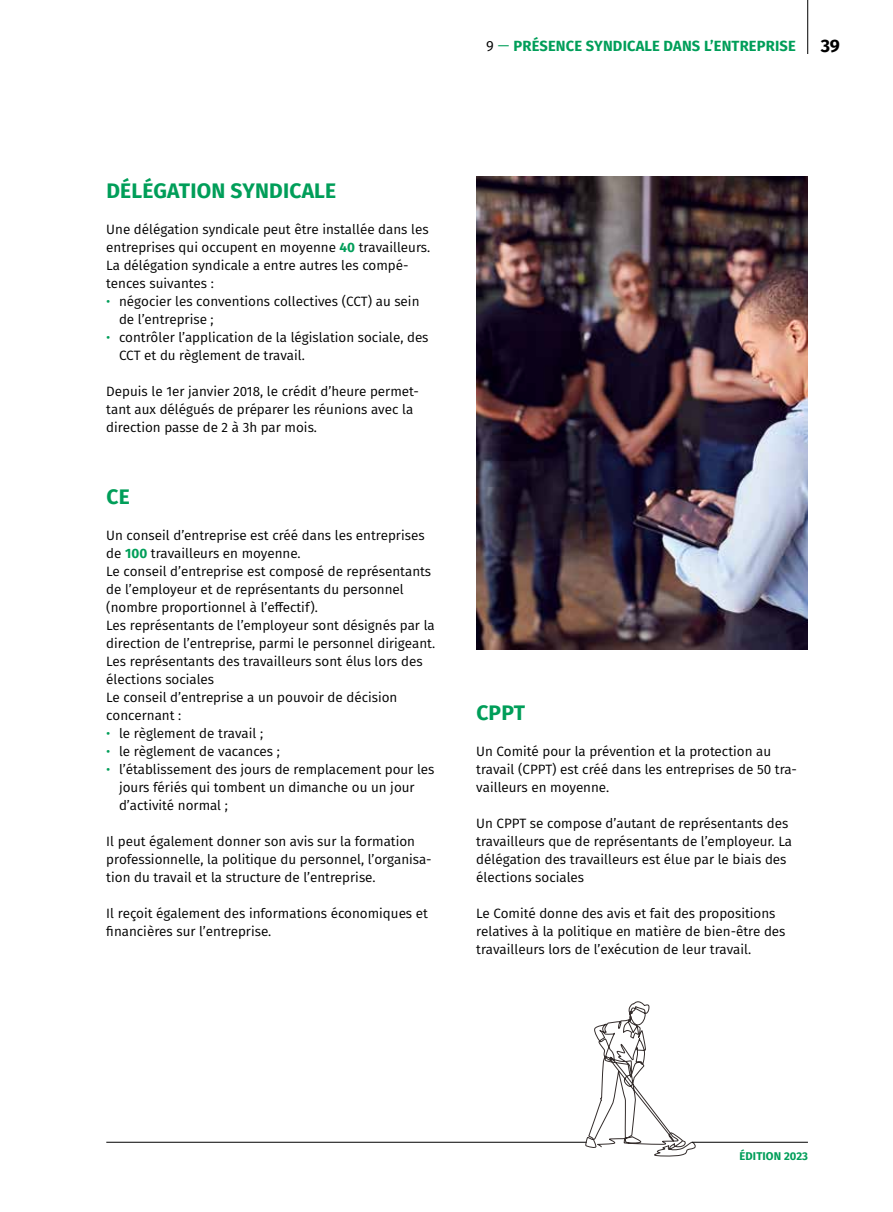
<style>
.page{position:relative;width:893px;height:1212px;background:#fff}
.page>*{position:absolute;margin:0;border:0;box-sizing:border-box;transform-origin:0 0}
.t1{font:700 21px "Fira Sans";letter-spacing:.01em;color:#009e59}
.t2{font:700 18px "Fira Sans";color:#000}
.t3{font:700 14.7px "Fira Sans";letter-spacing:.01em;color:#009e59}
.t4{font:13.5px/18px "Fira Sans";color:#000}
.t5{font:700 11.25px "Fira Sans";letter-spacing:.01em;color:#009e59}
.s1{font-weight:400;color:#000}
.s2{font-weight:400}
.s3{font-weight:700;color:#009e59}
.s4{color:#009e59}
</style>
<div class="page">
<hr style="left:807px;top:0;width:1px;height:54px;background:#000">
<img style="left:477px;top:176px;width:330px;height:474px">
<hr style="left:106px;top:1142px;width:481px;height:1px;background:#000">
<svg style="left:585px;top:1001px;width:112px;height:156px"></svg>
<hr style="left:692px;top:1142px;width:116px;height:1px;background:#000">
<p class="t3" style="left:486px;top:33px;width:311px"><span class="s1">9</span> <span class="s2">—</span> PRÉSENCE SYNDICALE DANS L’ENTREPRISE</p>
<h2 class="t2" style="left:821px;top:30px;width:21px">39</h2>
<h1 class="t1" style="left:106px;top:173px;width:231px">DÉLÉGATION SYNDICALE</h1>
<p class="t4" style="left:106px;top:220px;width:326px">Une délégation syndicale peut être installée dans les entreprises qui occupent en moyenne <span class="s3">40</span> travailleurs.<br>La délégation syndicale a entre autres les compé&shy;tences suivantes :</p>
<p class="t4" style="left:119px;top:292px;width:302px;text-indent:-13px"><span class="s4">•</span> négocier les conventions collectives (CCT) au sein de l’entreprise ;</p>
<p class="t4" style="left:119px;top:328px;width:311px;text-indent:-13px"><span class="s4">•</span> contrôler l’application de la législation sociale, des<br>CCT et du règlement de travail.</p>
<p class="t4" style="left:106px;top:382px;width:314px">Depuis le 1er janvier 2018, le crédit d’heure permet&shy;tant aux délégués de préparer les réunions avec la direction passe de 2 à 3h par mois.</p>
<h1 class="t1" style="left:106px;top:479px;width:25px">CE</h1>
<p class="t4" style="left:106px;top:526px;width:330px">Un conseil d’entreprise est créé dans les entreprises de <span class="s3">100</span> travailleurs en moyenne.<br>Le conseil d’entreprise est composé de représentants de l’employeur et de représentants du personnel (nombre proportionnel à l’effectif).<br>Les représentants de l’employeur sont désignés par la direction de l’entreprise, parmi le personnel dirigeant.<br>Les représentants des travailleurs sont élus lors des élections sociales<br>Le conseil d’entreprise a un pouvoir de décision concernant :</p>
<p class="t4" style="left:106px;top:724px;width:158px"><span class="s4">•</span> le règlement de travail ;</p>
<p class="t4" style="left:106px;top:742px;width:175px"><span class="s4">•</span> le règlement de vacances ;</p>
<p class="t4" style="left:119px;top:760px;width:317px;text-indent:-13px"><span class="s4">•</span> l’établissement des jours de remplacement pour les jours fériés qui tombent un dimanche ou un jour d’activité normal ;</p>
<p class="t4" style="left:106px;top:832px;width:327px">Il peut également donner son avis sur la formation professionnelle, la politique du personnel, l’organisa&shy;tion du travail et la structure de l’entreprise.</p>
<p class="t4" style="left:106px;top:904px;width:323px">Il reçoit également des informations économiques et financières sur l’entreprise.</p>
<h1 class="t1" style="left:476px;top:695px;width:50px">CPPT</h1>
<p class="t4" style="left:476px;top:742px;width:322px">Un Comité pour la prévention et la protection au travail (CPPT) est créé dans les entreprises de 50 tra&shy;vailleurs en moyenne.</p>
<p class="t4" style="left:476px;top:814px;width:317px">Un CPPT se compose d’autant de représentants des travailleurs que de représentants de l’employeur. La délégation des travailleurs est élue par le biais des élections sociales</p>
<p class="t4" style="left:476px;top:904px;width:311px">Le Comité donne des avis et fait des propositions relatives à la politique en matière de bien-être des travailleurs lors de l’exécution de leur travail.</p>
<p class="t5" style="left:739px;top:1146px;width:70px">ÉDITION 2023</p>
</div>
